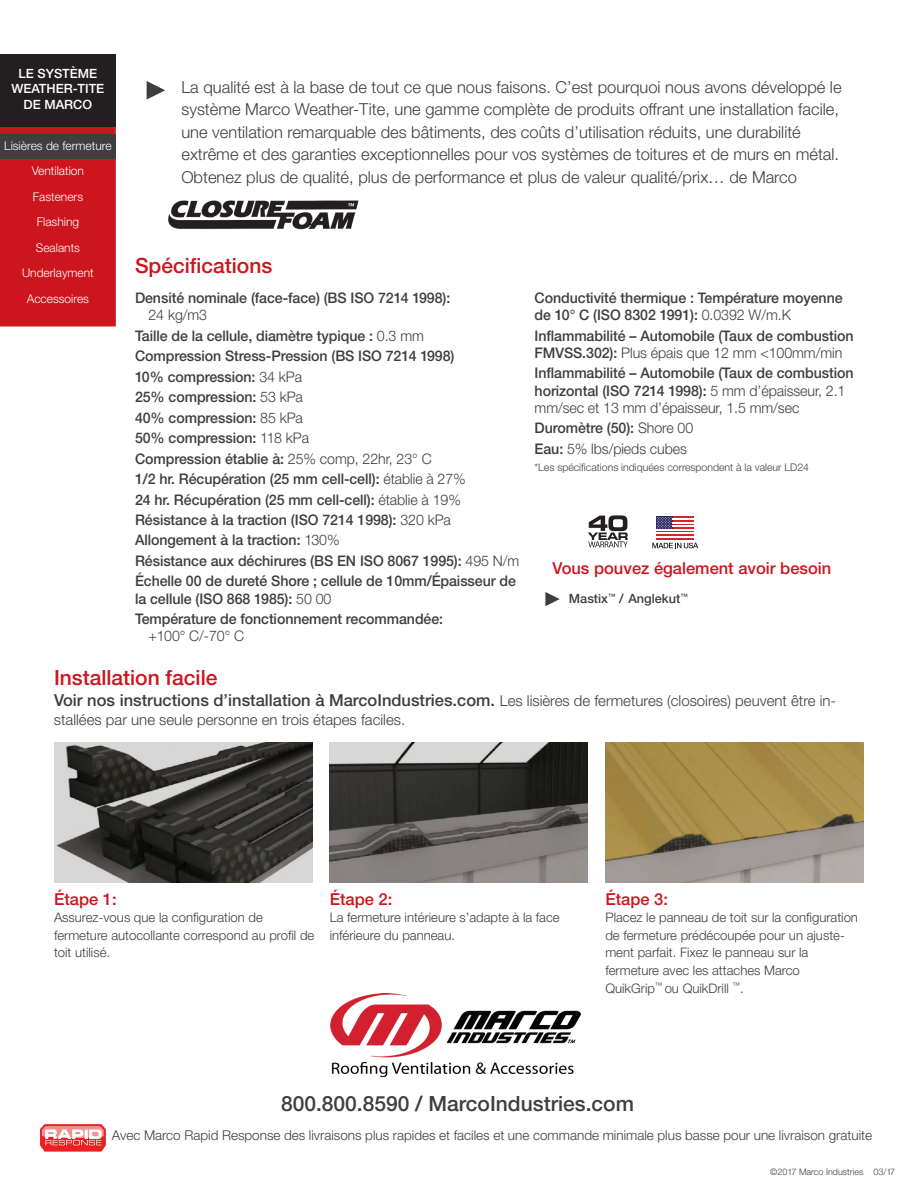
<style>
.page{position:relative;width:918px;height:1188px;background:#fff}
.page>*{position:absolute;margin:0;border:0;box-sizing:border-box;transform-origin:0 0}
.t1{font:500 21px "Helvetica Neue LT Std";color:#3e3e3f}
.t2{font:500 21px "Helvetica Neue LT Std";color:#cd151d}
.t3{font:300 16.5px/22.5px "Helvetica Neue LT Std";color:#3e3e3f}
.t4{font:500 16.5px "Helvetica Neue LT Std";color:#3e3e3f}
.t5{font:500 16.5px "Helvetica Neue LT Std";color:#cd151d}
.t6{font:300 15px "Helvetica Neue LT Std";color:#3e3e3f}
.t7{font:500 14.7px/20.5px "Helvetica Neue LT Std";letter-spacing:-.005em;color:#3e3e3f}
.t8{font:300 14.7px/20.5px "Helvetica Neue LT Std";letter-spacing:-.005em;color:#3e3e3f}
.t9{font:300 13.5px "Helvetica Neue LT Std";color:#3e3e3f}
.t10{font:300 13.2px/17.7px "Helvetica Neue LT Std";color:#3e3e3f}
.t11{font:500 12.75px/15.3px "Helvetica Neue LT Std";color:#fff;text-align:center}
.t12{font:500 12.75px "Helvetica Neue LT Std";color:#3e3e3f}
.t13{font:300 12px/25.5px "Helvetica Neue LT Std";color:#fff;text-align:center}
.t14{font:300 10.5px "Helvetica Neue LT Std";color:#3e3e3f}
.t15{font:300 9px "Helvetica Neue LT Std";color:#3e3e3f}
.s1{font-weight:300}
.s2{font-weight:500}
.s3{font-weight:300;font-size:15px}
</style>
<div class="page">
<img style="left:331px;top:993px;width:249px;height:84px">
<svg style="left:40px;top:1124px;width:66px;height:28px"></svg>
<img style="left:54px;top:742px;width:258px;height:141px">
<img style="left:330px;top:742px;width:258px;height:141px">
<img style="left:605px;top:742px;width:259px;height:141px">
<svg style="left:588px;top:515px;width:40px;height:32px"></svg>
<svg style="left:652px;top:543px;width:46px;height:5px"></svg>
<div style="left:656px;top:516px;width:38px;height:24px;background:#cf262b"></div>
<div style="left:656px;top:516px;width:16px;height:13px;background:#26225d"></div>
<svg style="left:656px;top:517px;width:38px;height:12px"></svg>
<hr style="left:672px;top:525px;width:22px;height:2px;background:#fff">
<hr style="left:656px;top:529px;width:38px;height:2px;background:#fff">
<hr style="left:656px;top:532px;width:38px;height:2px;background:#fff">
<hr style="left:656px;top:536px;width:38px;height:2px;background:#fff">
<svg style="left:545px;top:592px;width:15px;height:14px"></svg>
<div style="left:0;top:127px;width:116px;height:200px;background:#cd151d"></div>
<div style="left:0;top:54px;width:116px;height:73px;background:#231f20"></div>
<div style="left:0;top:135px;width:116px;height:24px;background:#3e3e3f"></div>
<img style="left:168px;top:200px;width:191px;height:30px">
<svg style="left:147px;top:81px;width:18px;height:19px"></svg>
<p class="t11" style="left:12px;top:66px;width:94px">LE SYSTÈME<br>WEATHER-TITE<br>DE MARCO</p>
<p class="t13" style="left:4px;top:132px;width:109px">Lisières de fermeture<br>Ventilation<br>Fasteners<br>Flashing<br>Sealants<br>Underlayment<br>Accessoires</p>
<p class="t3" style="left:181px;top:75px;width:662px">La qualité est à la base de tout ce que nous faisons. C’est pourquoi nous avons développé le système Marco Weather-Tite, une gamme complète de produits offrant une installation facile, une ventilation remarquable des bâtiments, des coûts d’utilisation réduits, une durabilité extrême et des garanties exceptionnelles pour vos systèmes de toitures et de murs en métal.<br>Obtenez plus de qualité, plus de performance et plus de valeur qualité/prix… de Marco</p>
<h1 class="t2" style="left:135px;top:253px;width:139px">Spécifications</h1>
<p class="t7" style="left:135px;top:287px;width:317px">Densité nominale (face-face) (BS ISO 7214 1998):</p>
<p class="t7" style="left:135px;top:304px;width:386px;text-indent:13px"><span class="s1">24 kg/m3<br></span>Taille de la cellule, diamètre typique : <span class="s1">0.3 mm<br></span>Compression Stress-Pression (BS ISO 7214 1998)<br>10% compression: <span class="s1">34 kPa<br></span>25% compression: <span class="s1">53 kPa<br></span>40% compression: <span class="s1">85 kPa<br></span>50% compression: <span class="s1">118 kPa<br></span>Compression établie à: <span class="s1">25% comp, 22hr, 23° C<br></span>1/2 hr. Récupération (25 mm cell-cell): <span class="s1">établie à 27%<br></span>24 hr. Récupération (25 mm cell-cell): <span class="s1">établie à 19% </span>Résistance à la traction (ISO 7214 1998): <span class="s1">320 kPa </span>Allongement à la traction: <span class="s1">130%<br></span>Résistance aux déchirures (BS EN ISO 8067 1995): <span class="s1">495 N/m </span>Échelle 00 de dureté Shore ; cellule de 10mm/Épaisseur de</p>
<p class="t7" style="left:135px;top:588px;width:310px">la cellule (ISO 868 1985): <span class="s1">50 00<br></span>Température de fonctionnement recommandée:</p>
<p class="t8" style="left:148px;top:626px;width:97px">+100° C/-70° C</p>
<p class="t7" style="left:535px;top:289px;width:310px;line-height:17.2px">Conductivité thermique : Température moyenne de 10° C (ISO 8302 1991): <span class="s1">0.0392 W/m.K</span></p>
<p class="t7" style="left:535px;top:327px;width:321px;line-height:17.2px">Inflammabilité – Automobile (Taux de combustion<br>FMVSS.302): <span class="s1">Plus épais que 12 mm &lt;100mm/min</span></p>
<p class="t7" style="left:535px;top:364px;width:321px;line-height:17.2px">Inflammabilité – Automobile (Taux de combustion horizontal (ISO 7214 1998): <span class="s1">5 mm d’épaisseur, 2.1 mm/sec et 13 mm d’épaisseur, 1.5 mm/sec</span></p>
<p class="t8" style="left:535px;top:417px;width:160px"><span class="s2">Duromètre (50):</span> Shore 00<br><span class="s2">Eau:</span> 5% lbs/pieds cubes</p>
<p class="t14" style="left:535px;top:461px;width:276px">*Les spécifications indiquées correspondent à la valeur LD24</p>
<p class="t5" style="left:553px;top:558px;width:280px">Vous pouvez également avoir besoin</p>
<p class="t12" style="left:569px;top:591px;width:120px">Mastix<sup>™</sup> / Anglekut<sup>™</sup></p>
<h1 class="t2" style="left:54px;top:665px;width:165px">Installation facile</h1>
<p class="t4" style="left:54px;top:690px;width:784px">Voir nos instructions d’installation à MarcoIndustries.com. <span class="s3">Les lisières de fermetures (closoires) peuvent être in-</span></p>
<p class="t6" style="left:54px;top:711px;width:353px">stallées par une seule personne en trois étapes faciles.</p>
<p class="t5" style="left:54px;top:889px;width:64px">Étape 1:</p>
<p class="t10" style="left:54px;top:908px;width:262px">Assurez-vous que la configuration de fermeture autocollante correspond au profil de toit utilisé.</p>
<p class="t5" style="left:330px;top:889px;width:64px">Étape 2:</p>
<p class="t10" style="left:330px;top:908px;width:232px">La fermeture intérieure s’adapte à la face inférieure du panneau.</p>
<p class="t5" style="left:605px;top:889px;width:64px">Étape 3:</p>
<p class="t10" style="left:605px;top:908px;width:254px">Placez le panneau de toit sur la configuration de fermeture prédécoupée pour un ajuste&shy;ment parfait. Fixez le panneau sur la fermeture avec les attaches Marco QuikGrip<sup>™</sup> ou QuikDrill <sup>™</sup>.</p>
<h1 class="t1" style="left:281px;top:1091px;width:354px">800.800.8590 / MarcoIndustries.com</h1>
<p class="t9" style="left:112px;top:1127px;width:762px">Avec Marco Rapid Response des livraisons plus rapides et faciles et une commande minimale plus basse pour une livraison gratuite</p>
<p class="t15" style="left:770px;top:1166px;width:127px">©2017 Marco Industries 03/17</p>
</div>
